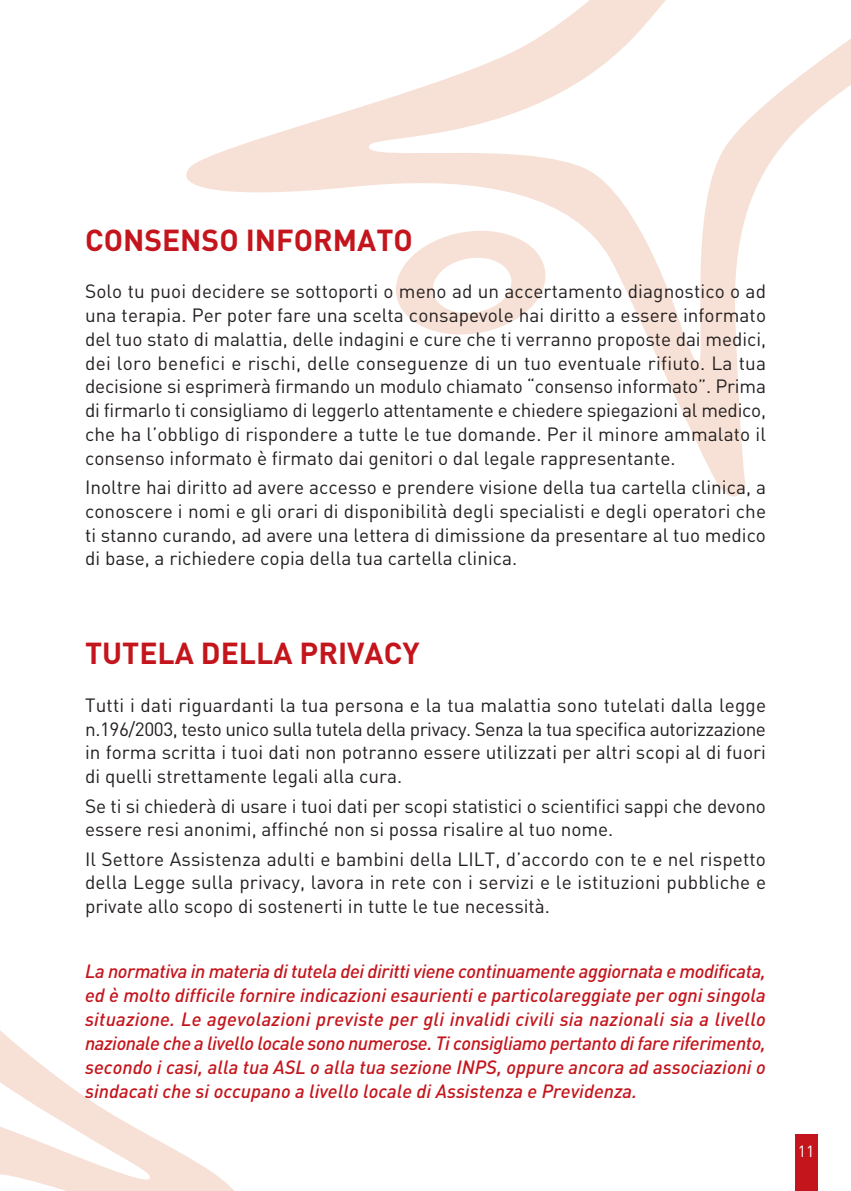
<style>
.page{position:relative;width:851px;height:1191px;background:#fff}
.page>*{position:absolute;margin:0;border:0;box-sizing:border-box;transform-origin:0 0}
.t1{font:700 30px "DIN";color:#c4151c}
.t2{font:19px/23.8px "DIN";color:#231f20;text-align:justify}
.t3{font:italic 500 19px/24px "DIN";color:#c4151c;text-align:justify}
.t4{font:16px "DIN";color:#fff}
</style>
<div class="page">
<svg style="left:186px;top:0;width:664px;height:497px"></svg>
<svg style="left:0;top:1030px;width:234px;height:161px"></svg>
<div style="left:794px;top:1134px;width:23px;height:57px;background:#c4151c"></div>
<h1 class="t1" style="left:85px;top:229px;width:329px">CONSENSO INFORMATO</h1>
<p class="t2" style="left:85px;top:282px;width:682px">Solo tu puoi decidere se sottoporti o meno ad un accertamento diagnostico o ad una terapia. Per poter fare una scelta consapevole hai diritto a essere informato del tuo stato di malattia, delle indagini e cure che ti verranno proposte dai medici, dei loro benefici e rischi, delle conseguenze di un tuo eventuale rifiuto. La tua decisione si esprimerà firmando un modulo chiamato “consenso informato”. Prima di firmarlo ti consigliamo di leggerlo attentamente e chiedere spiegazioni al medico, che ha l’obbligo di rispondere a tutte le tue domande. Per il minore ammalato il consenso informato è firmato dai genitori o dal legale rappresentante.</p>
<p class="t2" style="left:85px;top:477px;width:682px">Inoltre hai diritto ad avere accesso e prendere visione della tua cartella clinica, a conoscere i nomi e gli orari di disponibilità degli specialisti e degli operatori che ti stanno curando, ad avere una lettera di dimissione da presentare al tuo medico di base, a richiedere copia della tua cartella clinica.</p>
<h1 class="t1" style="left:85px;top:643px;width:336px">TUTELA DELLA PRIVACY</h1>
<p class="t2" style="left:85px;top:695px;width:682px">Tutti i dati riguardanti la tua persona e la tua malattia sono tutelati dalla legge n.196/2003, testo unico sulla tutela della privacy. Senza la tua specifica autorizzazione in forma scritta i tuoi dati non potranno essere utilizzati per altri scopi al di fuori di quelli strettamente legali alla cura.</p>
<p class="t2" style="left:85px;top:796px;width:682px">Se ti si chiederà di usare i tuoi dati per scopi statistici o scientifici sappi che devono essere resi anonimi, affinché non si possa risalire al tuo nome.</p>
<p class="t2" style="left:85px;top:849px;width:682px">Il Settore Assistenza adulti e bambini della LILT, d’accordo con te e nel rispetto della Legge sulla privacy, lavora in rete con i servizi e le istituzioni pubbliche e private allo scopo di sostenerti in tutte le tue necessità.</p>
<p class="t3" style="left:85px;top:961px;width:682px">La normativa in materia di tutela dei diritti viene continuamente aggiornata e modificata, ed è molto difficile fornire indicazioni esaurienti e particolareggiate per ogni singola situazione. Le agevolazioni previste per gli invalidi civili sia nazionali sia a livello nazionale che a livello locale sono numerose. Ti consigliamo pertanto di fare riferimento, secondo i casi, alla tua ASL o alla tua sezione INPS, oppure ancora ad associazioni o sindacati che si occupano a livello locale di Assistenza e Previdenza.</p>
<p class="t4" style="left:797px;top:1146px;width:18px">11</p>
</div>
